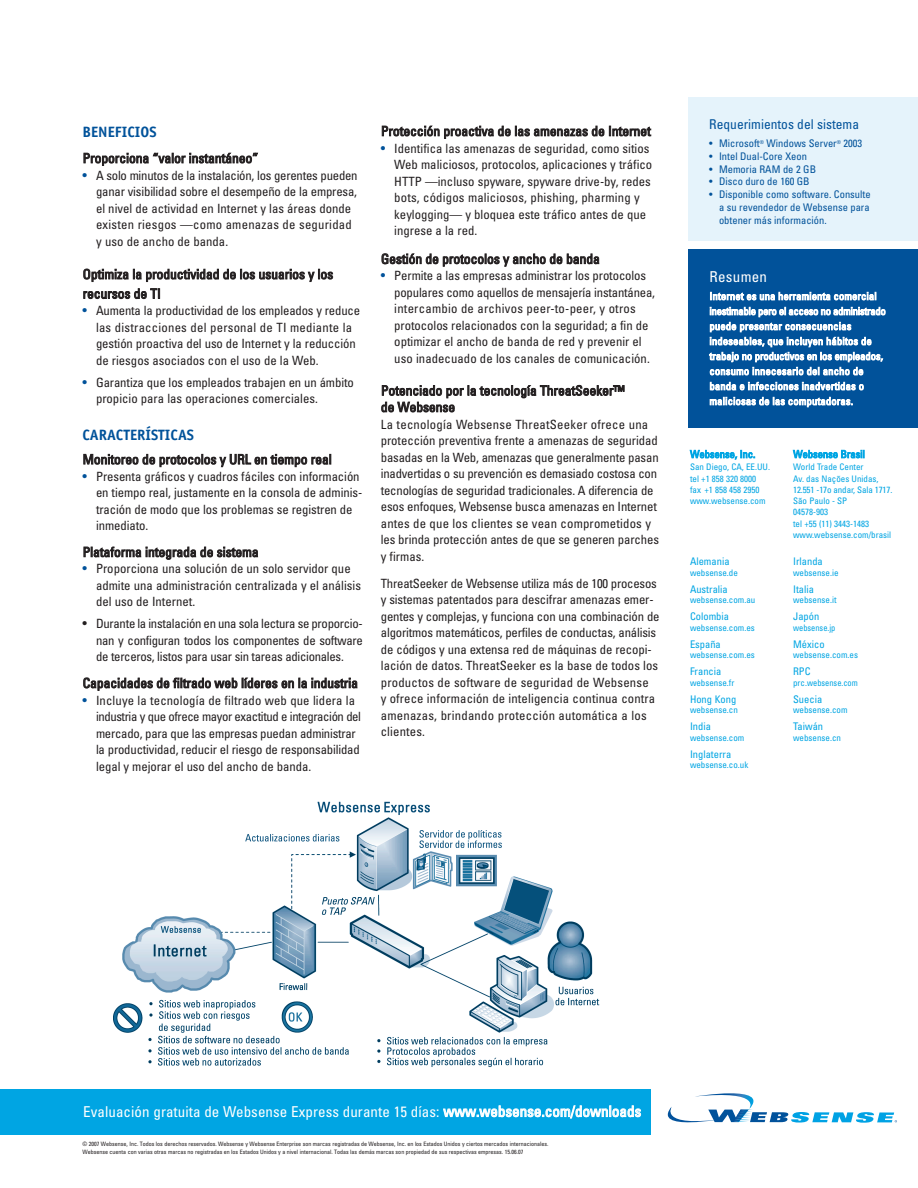
<style>
.page{position:relative;width:918px;height:1188px;background:#fff}
.page>*{position:absolute;margin:0;border:0;box-sizing:border-box;transform-origin:0 0}
.t1{font:condensed 15px "Univers";letter-spacing:.005em;color:#fff}
.t2{font:700 15px "Officina Sans";color:#01529a}
.t3{font:condensed 13.5px/19.5px "Univers";color:#231f20}
.t4{font:condensed 13.5px "Univers";color:#01529a}
.t5{font:condensed 12.75px/16.5px "Univers";letter-spacing:-.005em;color:#231f20}
.t6{font:condensed 10.5px/15px "Univers";letter-spacing:.015em;color:#fff}
.t7{font:condensed 10.5px/12.8px "Univers";color:#01529a;text-align:justify}
.t8{font:condensed 10.5px "Univers";color:#00a5e3}
.t9{font:condensed 9px/11.2px "Univers";color:#00a5e3}
.t10{font:condensed 9px "Univers";color:#00a5e3;scale:.93 1}
.t11{font:condensed 6px/8.2px "Univers";color:#231f20}
.s1{font-size:13.5px;color:#01529a}
.s2{font-size:13.5px}
</style>
<div class="page">
<div style="left:0;top:1089px;width:651px;height:45px;background:#00a5e3"></div>
<svg style="left:668px;top:1093px;width:229px;height:30px"></svg>
<div style="left:688px;top:97px;width:230px;height:144px;background:#e5f3fb"></div>
<div style="left:688px;top:249px;width:230px;height:178px;background:#01529a"></div>
<img style="left:114px;top:801px;width:485px;height:266px">
<p class="t2" style="left:82px;top:126px;width:76px">BENEFICIOS</p>
<p class="t3" style="left:83px;top:150px;width:177px">Proporciona “valor instantáneo”</p>
<p class="t5" style="left:96px;top:168px;width:263px;text-indent:-14px"><span class="s1">•</span> A solo minutos de la instalación, los gerentes pueden ganar visibilidad sobre el desempeño de la empresa, el nivel de actividad en Internet y las áreas donde existen riesgos —como amenazas de seguridad y uso de ancho de banda.</p>
<p class="t3" style="left:83px;top:266px;width:252px">Optimiza la productividad de los usuarios y los recursos de TI</p>
<p class="t5" style="left:96px;top:304px;width:266px;text-indent:-13px"><span class="s1">•</span> Aumenta la productividad de los empleados y reduce las distracciones del personal de TI mediante la gestión proactiva del uso de Internet y la reducción de riesgos asociados con el uso de la Web.</p>
<p class="t5" style="left:96px;top:375px;width:259px;text-indent:-14px"><span class="s1">•</span> Garantiza que los empleados trabajen en un ámbito propicio para las operaciones comerciales.</p>
<p class="t2" style="left:82px;top:429px;width:113px">CARACTERÍSTICAS</p>
<p class="t3" style="left:83px;top:451px;width:251px">Monitoreo de protocolos y URL en tiempo real</p>
<p class="t5" style="left:96px;top:469px;width:268px;text-indent:-14px"><span class="s1">•</span> Presenta gráficos y cuadros fáciles con información en tiempo real, justamente en la consola de adminis&shy;tración de modo que los problemas se registren de inmediato.</p>
<p class="t3" style="left:83px;top:543px;width:177px">Plataforma integrada de sistema</p>
<p class="t5" style="left:96px;top:562px;width:267px;text-indent:-14px"><span class="s1">•</span> Proporciona una solución de un solo servidor que admite una administración centralizada y el análisis del uso de Internet.</p>
<p class="t5" style="left:96px;top:617px;width:268px;text-align:justify;text-indent:-14px"><span class="s2">•</span> Durante la instalación en una sola lectura se proporcio&shy;nan y configuran todos los componentes de software de terceros, listos para usar sin tareas adicionales.</p>
<p class="t3" style="left:83px;top:674px;width:277px">Capacidades de filtrado web líderes en la industria</p>
<p class="t5" style="left:96px;top:693px;width:267px;text-indent:-14px"><span class="s1">•</span> Incluye la tecnología de filtrado web que lidera la industria y que ofrece mayor exactitud e integración del mercado, para que las empresas puedan administrar la productividad, reducir el riesgo de responsabilidad legal y mejorar el uso del ancho de banda.</p>
<p class="t3" style="left:381px;top:123px;width:271px">Protección proactiva de las amenazas de Internet</p>
<p class="t5" style="left:394px;top:141px;width:260px;text-indent:-13px"><span class="s1">•</span> Identifica las amenazas de seguridad, como sitios Web maliciosos, protocolos, aplicaciones y tráfico HTTP —incluso spyware, spyware drive-by, redes bots, códigos maliciosos, phishing, pharming y keylogging— y bloquea este tráfico antes de que ingrese a la red.</p>
<p class="t3" style="left:381px;top:250px;width:220px">Gestión de protocolos y ancho de banda</p>
<p class="t5" style="left:394px;top:269px;width:262px;text-indent:-13px"><span class="s1">•</span> Permite a las empresas administrar los protocolos populares como aquellos de mensajería instantánea, intercambio de archivos peer-to-peer, y otros protocolos relacionados con la seguridad; a fin de optimizar el ancho de banda de red y prevenir el uso inadecuado de los canales de comunicación.</p>
<p class="t3" style="left:381px;top:384px;width:245px;line-height:16.5px">Potenciado por la tecnología ThreatSeeker™ de Websense</p>
<p class="t5" style="left:381px;top:417px;width:280px">La tecnología Websense ThreatSeeker ofrece una protección preventiva frente a amenazas de seguridad basadas en la Web, amenazas que generalmente pasan inadvertidas o su prevención es demasiado costosa con tecnologías de seguridad tradicionales. A diferencia de esos enfoques, Websense busca amenazas en Internet antes de que los clientes se vean comprometidos y les brinda protección antes de que se generen parches y firmas.</p>
<p class="t5" style="left:381px;top:576px;width:280px">ThreatSeeker de Websense utiliza más de 100 procesos y sistemas patentados para descifrar amenazas emer&shy;gentes y complejas, y funciona con una combinación de algoritmos matemáticos, perfiles de conductas, análisis de códigos y una extensa red de máquinas de recopi&shy;lación de datos. ThreatSeeker es la base de todos los productos de software de seguridad de Websense<br>y ofrece información de inteligencia continua contra amenazas, brindando protección automática a los clientes.</p>
<p class="t4" style="left:709px;top:119px;width:151px">Requerimientos del sistema</p>
<p class="t7" style="left:709px;top:138px;width:154px">• Microsoft<sup>®</sup> Windows Server<sup>®</sup> 2003</p>
<p class="t7" style="left:709px;top:151px;width:99px">• Intel Dual-Core Xeon</p>
<p class="t7" style="left:709px;top:164px;width:108px">• Memoria RAM de 2 GB</p>
<p class="t7" style="left:709px;top:176px;width:102px">• Disco duro de 160 GB</p>
<p class="t7" style="left:719px;top:189px;width:153px;text-indent:-10px">• Disponible como software. Consulte a su revendedor de Websense para obtener más información.</p>
<p class="t1" style="left:709px;top:271px;width:59px">Resumen</p>
<p class="t6" style="left:709px;top:290px;width:178px">Internet es una herramienta comercial inestimable pero el acceso no administrado puede presentar consecuencias indeseables, que incluyen hábitos de trabajo no productivos en los empleados, consumo innecesario del ancho de banda e infecciones inadvertidas o maliciosas de las computadoras.</p>
<p class="t8" style="left:690px;top:450px;width:67px">Websense, Inc.</p>
<p class="t9" style="left:690px;top:462px;width:82px">San Diego, CA, EE.UU. tel +1 858 320 8000<br>fax +1 858 458 2950 www.websense.com</p>
<p class="t8" style="left:690px;top:558px;width:41px">Alemania</p>
<p class="t9" style="left:690px;top:568px;width:49px">websense.de</p>
<p class="t8" style="left:690px;top:585px;width:39px">Australia</p>
<p class="t9" style="left:690px;top:595px;width:67px">websense.com.au</p>
<p class="t8" style="left:690px;top:613px;width:41px">Colombia</p>
<p class="t9" style="left:690px;top:623px;width:66px">websense.com.es</p>
<p class="t8" style="left:690px;top:640px;width:32px">España</p>
<p class="t9" style="left:690px;top:650px;width:66px">websense.com.es</p>
<p class="t8" style="left:690px;top:668px;width:33px">Francia</p>
<p class="t9" style="left:690px;top:678px;width:46px">websense.fr</p>
<p class="t8" style="left:690px;top:695px;width:48px">Hong Kong</p>
<p class="t9" style="left:690px;top:705px;width:49px">websense.cn</p>
<p class="t8" style="left:690px;top:723px;width:22px">India</p>
<p class="t9" style="left:690px;top:733px;width:56px">websense.com</p>
<p class="t8" style="left:690px;top:750px;width:43px">Inglaterra</p>
<p class="t9" style="left:690px;top:760px;width:60px">websense.co.uk</p>
<p class="t8" style="left:793px;top:450px;width:73px">Websense Brasil</p>
<p class="t9" style="left:793px;top:462px;width:101px">World Trade Center<br>Av. das Nações Unidas,<br>12.551 -17o andar, Sala 1717.<br>São Paulo - SP<br>04578-903<br>tel +55 (11) 3443-1483 www.websense.com/brasil</p>
<p class="t8" style="left:793px;top:558px;width:31px">Irlanda</p>
<p class="t9" style="left:793px;top:568px;width:47px">websense.ie</p>
<p class="t8" style="left:793px;top:585px;width:22px">Italia</p>
<p class="t9" style="left:793px;top:595px;width:45px">websense.it</p>
<p class="t8" style="left:793px;top:613px;width:28px">Japón</p>
<p class="t10" style="left:793px;top:624px;width:47px">websense.jp</p>
<p class="t8" style="left:793px;top:640px;width:33px">México</p>
<p class="t9" style="left:793px;top:650px;width:66px">websense.com.es</p>
<p class="t8" style="left:793px;top:668px;width:19px">RPC</p>
<p class="t9" style="left:793px;top:678px;width:66px">prc.websense.com</p>
<p class="t8" style="left:793px;top:695px;width:31px">Suecia</p>
<p class="t9" style="left:793px;top:705px;width:56px">websense.com</p>
<p class="t8" style="left:793px;top:723px;width:32px">Taiwán</p>
<p class="t9" style="left:793px;top:733px;width:49px">websense.cn</p>
<p class="t1" style="left:83px;top:1106px;width:560px">Evaluación gratuita de Websense Express durante 15 días: www.websense.com/downloads</p>
<p class="t11" style="left:83px;top:1140px;width:467px">© 2007 Websense, Inc. Todos los derechos reservados. Websense y Websense Enterprise son marcas registradas de Websense, Inc. en los Estados Unidos y ciertos mercados internacionales.<br>Websense cuenta con varias otras marcas no registradas en los Estados Unidos y a nivel internacional. Todas las demás marcas son propiedad de sus respectivas empresas. 15.06.07</p>
</div>
